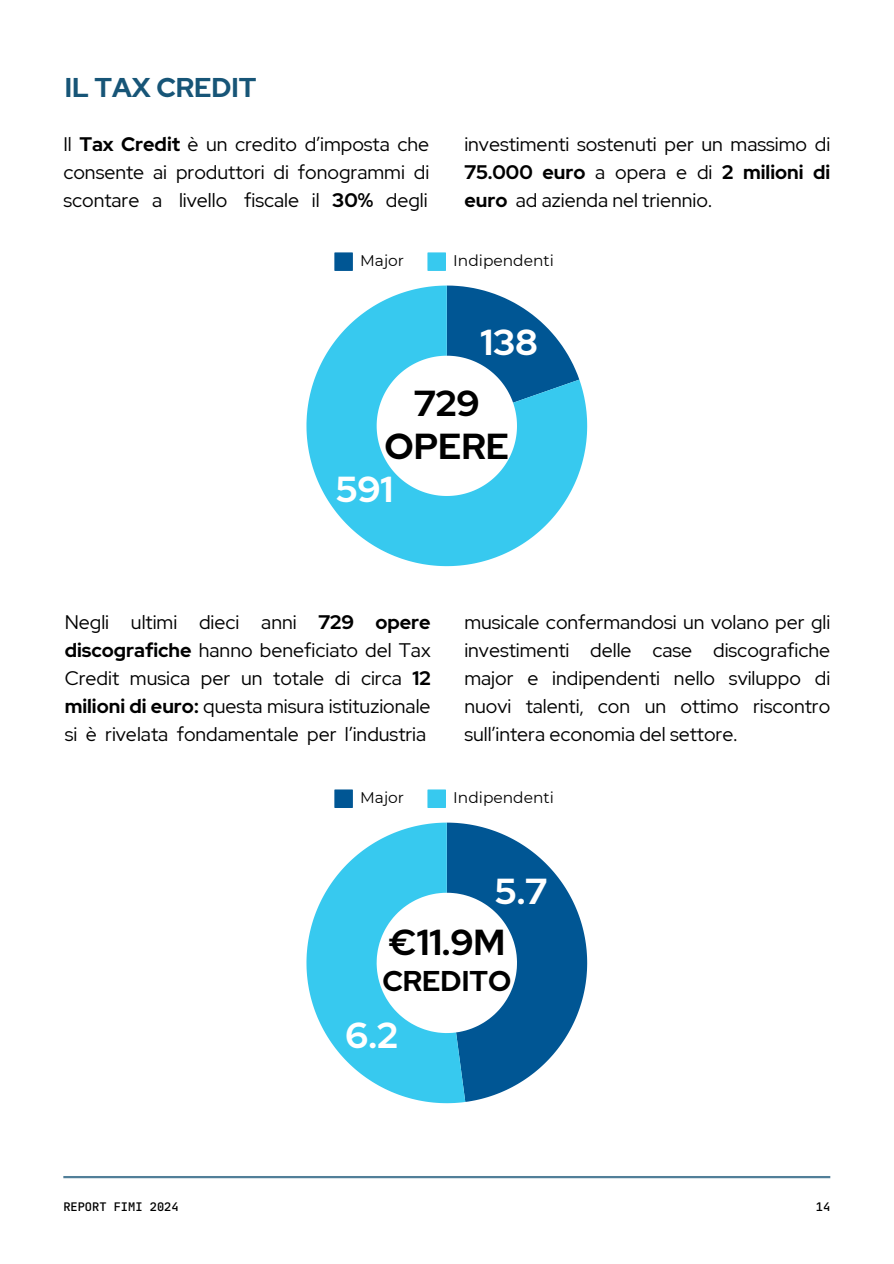
<style>
.page{position:relative;width:894px;height:1264px;background:#fff}
.page>*{position:absolute;margin:0;border:0;box-sizing:border-box;transform-origin:0 0}
.t1{font:700 36px/42.8px "Red Hat Display";color:#000;text-align:center}
.t2{font:700 36px "Red Hat Display";color:#fff}
.t3{font:700 28.5px "Red Hat Display";color:#000}
.t4{font:700 27px "Red Hat Display";color:#175577}
.t5{font:19.5px/28.2px "Red Hat Display";color:#000;text-align:justify}
.t6{font:15.45px "Montserrat";color:#000}
.t7{font:500 12px "Jet Brains Mono";color:#000}
.s1{font-weight:700}
</style>
<div class="page">
<svg style="left:334px;top:252px;width:19px;height:19px"></svg>
<svg style="left:427px;top:252px;width:19px;height:19px"></svg>
<svg style="left:306px;top:285px;width:281px;height:281px;fill:#37c9ef"></svg>
<svg style="left:334px;top:789px;width:19px;height:19px"></svg>
<svg style="left:427px;top:789px;width:19px;height:19px"></svg>
<svg style="left:306px;top:822px;width:281px;height:281px"></svg>
<hr style="left:63px;top:1175px;width:767px;height:3px;background:#175577">
<h3 class="t4" style="left:65px;top:70px;width:193px">IL TAX CREDIT</h3>
<p class="t5" style="left:63px;top:130px;width:367px">Il <span class="s1">Tax Credit</span> è un credito d’imposta che consente ai produttori di fonogrammi di scontare a livello fiscale il <span class="s1">30%</span> degli</p>
<p class="t5" style="left:464px;top:130px;width:367px">investimenti sostenuti per un massimo di <span class="s1">75.000 euro</span> a opera e di <span class="s1">2 milioni di euro</span> ad azienda nel triennio.</p>
<p class="t6" style="left:360px;top:251px;width:45px">Major</p>
<p class="t6" style="left:453px;top:251px;width:102px">Indipendenti</p>
<h1 class="t2" style="left:480px;top:318px;width:59px">138</h1>
<h1 class="t1" style="left:384px;top:382px;width:126px">729<br>OPERE</h1>
<h1 class="t2" style="left:335px;top:465px;width:59px">591</h1>
<p class="t5" style="left:65px;top:607px;width:367px">Negli ultimi dieci anni <span class="s1">729 opere discografiche</span> hanno beneficiato del Tax Credit musica per un totale di circa <span class="s1">12 milioni di euro:</span> questa misura istituzionale si è rivelata fondamentale per l’industria</p>
<p class="t5" style="left:464px;top:607px;width:367px">musicale confermandosi un volano per gli investimenti delle case discografiche major e indipendenti nello sviluppo di nuovi talenti, con un ottimo riscontro sull’intera economia del settore.</p>
<p class="t6" style="left:360px;top:787px;width:45px">Major</p>
<p class="t6" style="left:453px;top:787px;width:102px">Indipendenti</p>
<h1 class="t2" style="left:495px;top:866px;width:53px">5.7</h1>
<h1 class="t1" style="left:388px;top:920px;width:118px">€11.9M</h1>
<h2 class="t3" style="left:382px;top:961px;width:130px">CREDITO</h2>
<h1 class="t2" style="left:345px;top:1011px;width:54px">6.2</h1>
<p class="t7" style="left:63px;top:1198px;width:117px">REPORT FIMI 2024</p>
<p class="t7" style="left:815px;top:1198px;width:16px">14</p>
</div>
